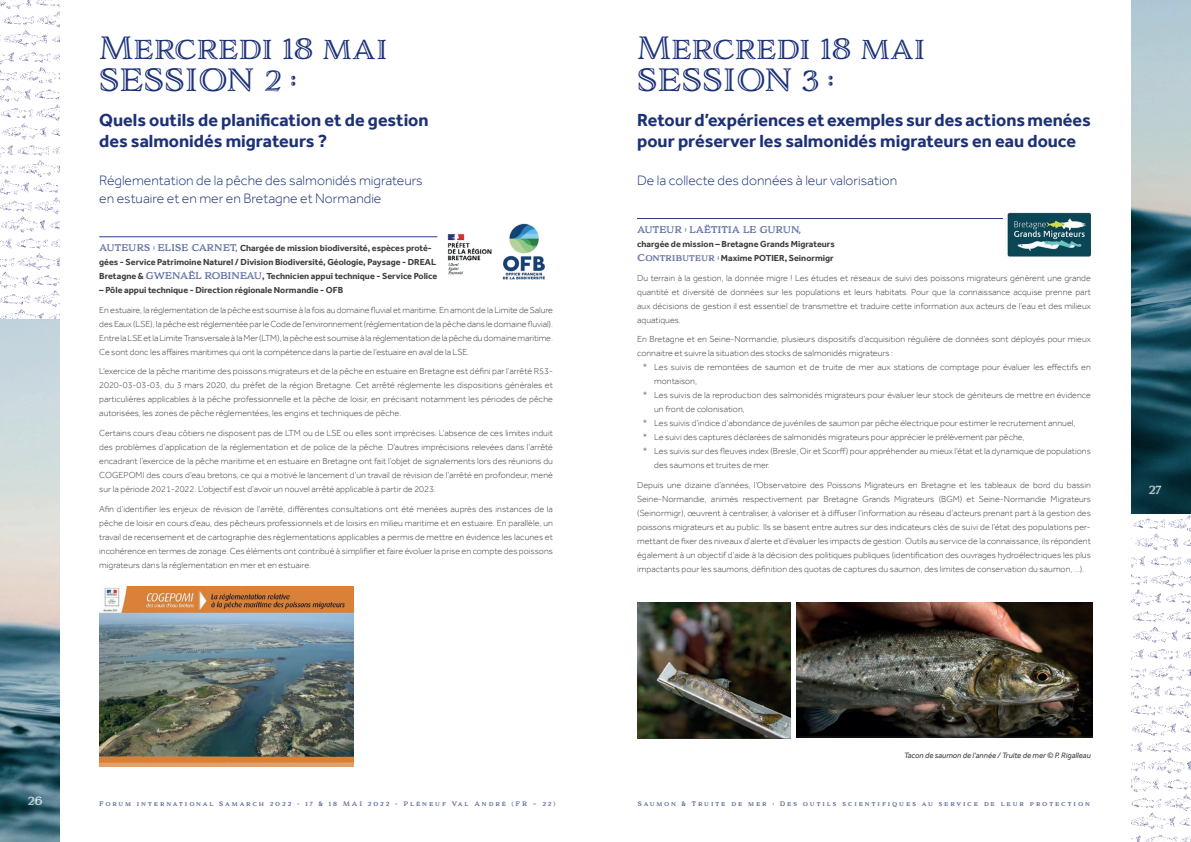
<style>
.page{position:relative;width:1191px;height:842px;background:#fff}
.page>*{position:absolute;margin:0;border:0;box-sizing:border-box;transform-origin:0 0}
.t1{font:30px/32.5px "Adorn S Engraved";letter-spacing:-.01em;color:#1c3177}
.t2{font:700 18px/21px "Effra";color:#1c3177}
.t3{font:300 14px/18px "Effra";color:#1c3177}
.t4{font:12px "Adorn S Engraved";color:#fff}
.t5{font:300 9px/14px "Effra";color:#3e3e3f;text-align:justify}
.t6{font:700 9px/14px "Effra";color:#3e3e3f}
.t7{font:9px "Adorn S Engraved";color:#2b3f80}
.t8{font:italic 8px "Effra";color:#3e3e3f}
.t9{font:6px "Adorn S Engraved";letter-spacing:.325em;color:#1c3177}
.s1{font-family:"Adorn S Engraved";font-weight:400;color:#2b3f80}
</style>
<div class="page">
<img style="left:0;top:0;width:60px;height:842px">
<img style="left:1131px;top:0;width:60px;height:842px">
<hr style="left:637px;top:219px;width:453px;height:1px;background:#2b3f80">
<hr style="left:99px;top:237px;width:338px;height:1px;background:#2b3f80">
<img style="left:99px;top:586px;width:255px;height:180px">
<img style="left:447px;top:223px;width:98px;height:57px">
<img style="left:637px;top:603px;width:153px;height:135px">
<img style="left:796px;top:603px;width:296px;height:135px">
<img style="left:1003px;top:212px;width:89px;height:45px">
<h1 class="t1" style="left:99px;top:32px;width:290px">Mercredi 18 mai<br>SESSION 2 :</h1>
<h2 class="t2" style="left:99px;top:109px;width:331px">Quels outils de planification et de gestion des salmonidés migrateurs ?</h2>
<h3 class="t3" style="left:99px;top:171px;width:325px">Réglementation de la pêche des salmonidés migrateurs en estuaire et en mer en Bretagne et Normandie</h3>
<p class="t6" style="left:99px;top:241px;width:339px"><span class="s1">AUTEURS : ELISE CARNET,</span> Chargée de mission biodiversité, espèces proté&shy;gées - Service Patrimoine Naturel / Division Biodiversité, Géologie, Paysage - DREAL<br>Bretagne &amp; <span class="s1">GWENAËL ROBINEAU</span>, Technicien appui technique - Service Police</p>
<p class="t6" style="left:99px;top:283px;width:245px">– Pôle appui technique - Direction régionale Normandie - OFB</p>
<p class="t5" style="left:99px;top:303px;width:455px">En estuaire, la réglementation de la pêche est soumise à la fois au domaine fluvial et maritime. En amont de la Limite de Salure des Eaux (LSE), la pêche est réglementée par le Code de l’environnement (réglementation de la pêche dans le domaine fluvial).<br>Entre la LSE et la Limite Transversale à la Mer (LTM), la pêche est soumise à la réglementation de la pêche du domaine maritime.<br>Ce sont donc les affaires maritimes qui ont la compétence dans la partie de l’estuaire en aval de la LSE.</p>
<p class="t5" style="left:99px;top:364px;width:455px">L’exercice de la pêche maritime des poissons migrateurs et de la pêche en estuaire en Bretagne est défini par l’arrêté R53- 2020-03-03-03, du 3 mars 2020, du préfet de la région Bretagne. Cet arrêté réglemente les dispositions générales et particulières applicables à la pêche professionnelle et la pêche de loisir, en précisant notamment les périodes de pêche autorisées, les zones de pêche réglementées, les engins et techniques de pêche.</p>
<p class="t5" style="left:99px;top:426px;width:455px">Certains cours d’eau côtiers ne disposent pas de LTM ou de LSE ou elles sont imprécises. L’absence de ces limites induit des problèmes d’application de la réglementation et de police de la pêche. D’autres imprécisions relevées dans l’arrêté encadrant l’exercice de la pêche maritime et en estuaire en Bretagne ont fait l’objet de signalements lors des réunions du COGEPOMI des cours d’eau bretons, ce qui a motivé le lancement d’un travail de révision de l’arrêté en profondeur, mené sur la période 2021-2022. L’objectif est d’avoir un nouvel arrêté applicable à partir de 2023.</p>
<p class="t5" style="left:99px;top:502px;width:455px">Afin d’identifier les enjeux de révision de l’arrêté, différentes consultations ont été menées auprès des instances de la pêche de loisir en cours d’eau, des pêcheurs professionnels et de loisirs en milieu maritime et en estuaire. En parallèle, un travail de recensement et de cartographie des règlementations applicables a permis de mettre en évidence les lacunes et incohérence en termes de zonage. Ces éléments ont contribué à simplifier et faire évoluer la prise en compte des poissons migrateurs dans la réglementation en mer et en estuaire.</p>
<h1 class="t1" style="left:637px;top:32px;width:290px">Mercredi 18 mai<br>SESSION 3 :</h1>
<h2 class="t2" style="left:637px;top:109px;width:455px">Retour d’expériences et exemples sur des actions menées pour préserver les salmonidés migrateurs en eau douce</h2>
<h3 class="t3" style="left:637px;top:171px;width:261px">De la collecte des données à leur valorisation</h3>
<p class="t7" style="left:637px;top:224px;width:165px">AUTEUR : LAËTITIA LE GURUN,</p>
<p class="t6" style="left:637px;top:237px;width:199px">chargée de mission – Bretagne Grands Migrateurs<br><span class="s1">Contributeur :</span> Maxime POTIER, Seinormigr</p>
<p class="t5" style="left:637px;top:271px;width:455px">Du terrain à la gestion, la donnée migre ! Les études et réseaux de suivi des poissons migrateurs génèrent une grande quantité et diversité de données sur les populations et leurs habitats. Pour que la connaissance acquise prenne part aux décisions de gestion il est essentiel de transmettre et traduire cette information aux acteurs de l’eau et des milieux aquatiques.</p>
<p class="t5" style="left:637px;top:332px;width:455px">En Bretagne et en Seine-Normandie, plusieurs dispositifs d’acquisition régulière de données sont déployés pour mieux connaitre et suivre la situation des stocks de salmonidés migrateurs :</p>
<p class="t5" style="left:643px;top:360px;width:449px">* Les suivis de remontées de saumon et de truite de mer aux stations de comptage pour évaluer les effectifs en</p>
<p class="t5" style="left:654px;top:374px;width:44px">montaison,</p>
<p class="t5" style="left:643px;top:388px;width:449px">* Les suivis de la reproduction des salmonidés migrateurs pour évaluer leur stock de géniteurs de mettre en évidence</p>
<p class="t5" style="left:654px;top:402px;width:92px">un front de colonisation,</p>
<p class="t5" style="left:643px;top:416px;width:434px">* Les suivis d’indice d’abondance de juvéniles de saumon par pêche électrique pour estimer le recrutement annuel,</p>
<p class="t5" style="left:643px;top:430px;width:383px">* Le suivi des captures déclarées de salmonidés migrateurs pour apprécier le prélèvement par pêche,</p>
<p class="t5" style="left:643px;top:444px;width:449px">* Les suivis sur des fleuves index (Bresle, Oir et Scorff) pour appréhender au mieux l’état et la dynamique de populations</p>
<p class="t5" style="left:654px;top:458px;width:117px">des saumons et truites de mer.</p>
<p class="t5" style="left:637px;top:478px;width:455px">Depuis une dizaine d’années, l’Observatoire des Poissons Migrateurs en Bretagne et les tableaux de bord du bassin Seine-Normandie, animés respectivement par Bretagne Grands Migrateurs (BGM) et Seine-Normandie Migrateurs (Seinormigr), œuvrent à centraliser, à valoriser et à diffuser l’information au réseau d’acteurs prenant part à la gestion des poissons migrateurs et au public. Ils se basent entre autres sur des indicateurs clés de suivi de l’état des populations per&shy;mettant de fixer des niveaux d’alerte et d’évaluer les impacts de gestion. Outils au service de la connaissance, ils répondent également à un objectif d’aide à la décision des politiques publiques (identification des ouvrages hydroélectriques les plus impactants pour les saumons, définition des quotas de captures du saumon, des limites de conservation du saumon, …).</p>
<h3 class="t4" style="left:1148px;top:482px;width:15px">27</h3>
<p class="t8" style="left:904px;top:750px;width:188px">Tacon de saumon de l’année / Truite de mer © P. Rigalleau</p>
<h3 class="t4" style="left:27px;top:793px;width:17px">26</h3>
<p class="t9" style="left:99px;top:800px;width:457px">Forum international Samarch 2022 - 17 &amp; 18 MAI 2022 - Pléneuf Val André (FR – 22)</p>
<p class="t9" style="left:638px;top:800px;width:453px">Saumon &amp; Truite de mer : Des outils scientifiques au service de leur protection</p>
</div>
